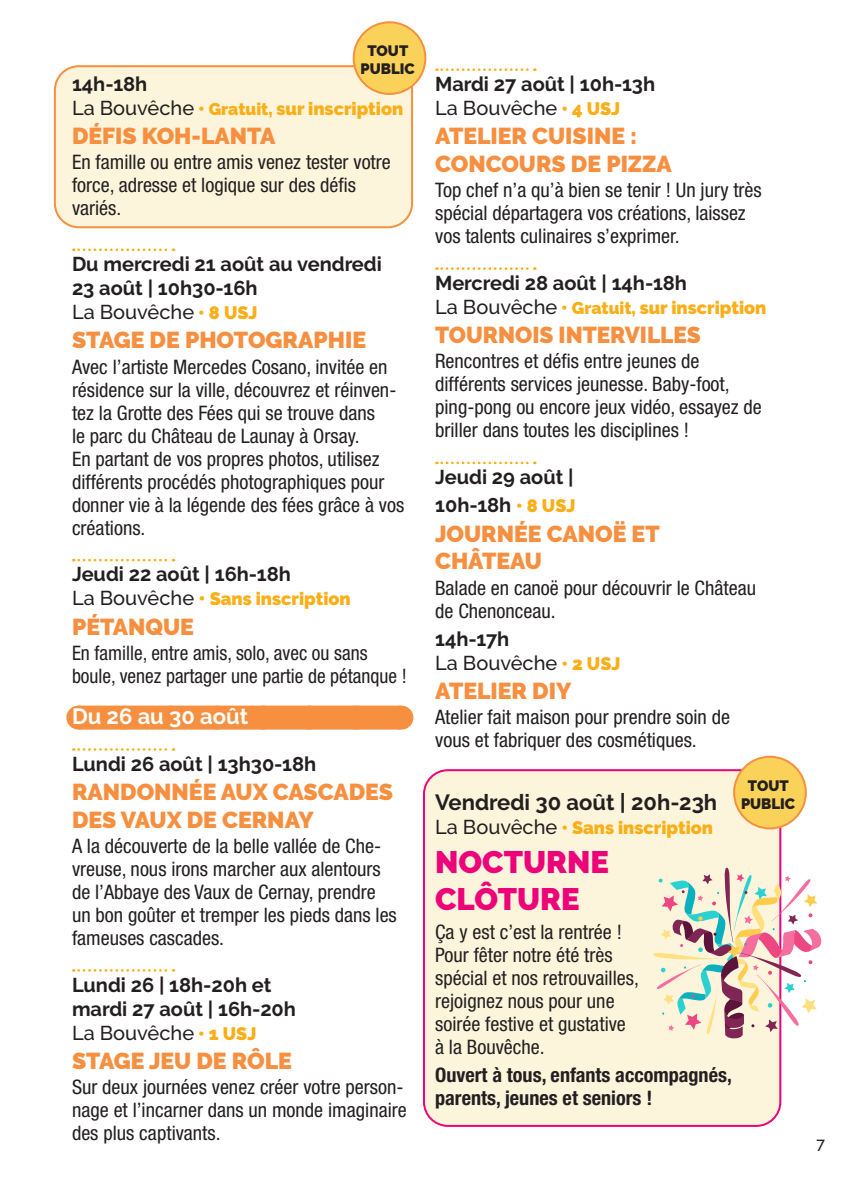
<style>
.page{position:relative;width:842px;height:1191px;background:#fff}
.page>*{position:absolute;margin:0;border:0;box-sizing:border-box;transform-origin:0 0}
.ACTIVITE_AOUT{font:900 31px/37.2px "Raleway";color:#ed027a}
.ACTIVITE_AOUT-2{font:900 23px/27.6px "Raleway";color:#f69040}
.DATE{font:700 22px "Raleway";color:#231f20}
.semaine_aout{font:700 22px "Raleway";color:#fff}
.TEXTE{font:condensed 20px/23px "Helvetica Neue LT Std";color:#231f20}
.DATE-2{font:700 20px/24px "Raleway";color:#231f20}
.LIEU_OK{font:500 20px "Raleway";color:#231f20}
.TEXTE-2{font:700 condensed 20px/23px "Helvetica Neue LT Std";color:#231f20}
.HORAIRE{font:700 20px "Raleway";color:#231f20}
.LIEU_OK-2{font:900 18px "Raleway";color:#faaf18}
.t1{font:500 16px "Raleway";color:#231f20}
.t2{font:900 15px "Raleway";color:#231f20}
.s1{font-weight:500;font-size:20px;color:#231f20}
.s2{font-size:17px}
.s3{font-weight:900;font-size:18px;color:#faaf18}
.s4{font-size:19px}
</style>
<div class="page">
<div style="left:424px;top:770px;width:356px;height:355px;background:#fdf5db;border-radius:24px"></div>
<div style="left:423px;top:769px;width:358px;height:357px;border:2px solid #ed027a;border-radius:24px"></div>
<div style="left:55px;top:66px;width:357px;height:161px;background:#fdf5db;border-radius:24px"></div>
<div style="left:54px;top:65px;width:359px;height:163px;border:2px solid #f69040;border-radius:24px"></div>
<svg style="left:73px;top:248px;width:101px;height:3px"></svg>
<svg style="left:73px;top:559px;width:101px;height:2px"></svg>
<div style="left:78px;top:705px;width:322px;height:24px;background:#f69040"></div>
<svg style="left:124px;top:705px;width:253px;height:1px"></svg>
<svg style="left:400px;top:705px;width:1px;height:24px"></svg>
<svg style="left:73px;top:748px;width:101px;height:3px"></svg>
<svg style="left:73px;top:969px;width:101px;height:2px"></svg>
<svg style="left:436px;top:68px;width:99px;height:3px"></svg>
<svg style="left:436px;top:267px;width:99px;height:3px"></svg>
<svg style="left:436px;top:461px;width:99px;height:3px"></svg>
<div style="left:354px;top:22px;width:71px;height:72px;background:#fad259;border-radius:50%"></div>
<div style="left:353px;top:21px;width:73px;height:74px;border:2px solid #f69040;border-radius:50%"></div>
<div style="left:734px;top:756px;width:72px;height:72px;background:#fad259;border-radius:50%"></div>
<div style="left:733px;top:755px;width:74px;height:74px;border:2px solid #f69040;border-radius:50%"></div>
<svg style="left:653px;top:867px;width:169px;height:171px"></svg>
<p class="t2" style="left:367px;top:42px;width:42px">TOUT</p>
<p class="t2" style="left:361px;top:60px;width:56px">PUBLIC</p>
<p class="DATE-2" style="left:72px;top:72px;width:77px">14h-18h</p>
<p class="LIEU_OK-2" style="left:72px;top:98px;width:333px"><span class="s1">La Bouvêche</span> • <span class="s2">Gratuit,</span> sur inscription</p>
<p class="ACTIVITE_AOUT-2" style="left:72px;top:122px;width:205px">DÉFIS KOH-LANTA</p>
<p class="TEXTE" style="left:72px;top:151px;width:320px">En famille ou entre amis venez tester votre force, adresse et logique sur des défis variés.</p>
<p class="DATE-2" style="left:72px;top:252px;width:311px">Du mercredi 21 août au vendredi<br>23 août | 10h30-16h</p>
<p class="LIEU_OK" style="left:72px;top:300px;width:187px">La Bouvêche <span class="s3">• 8 USJ</span></p>
<p class="ACTIVITE_AOUT-2" style="left:72px;top:326px;width:296px">STAGE DE PHOTOGRAPHIE</p>
<p class="TEXTE" style="left:72px;top:355px;width:334px">Avec l’artiste Mercedes Cosano, invitée en résidence sur la ville, découvrez et réinven&shy;tez la Grotte des Fées qui se trouve dans<br>le parc du Château de Launay à Orsay.<br>En partant de vos propres photos, utilisez différents procédés photographiques pour donner vie à la légende des fées grâce à vos créations.</p>
<p class="DATE-2" style="left:72px;top:562px;width:220px">Jeudi 22 août | 16h-18h</p>
<p class="LIEU_OK-2" style="left:72px;top:588px;width:280px"><span class="s1">La Bouvêche</span> <span class="s4">•</span> Sans inscription</p>
<p class="ACTIVITE_AOUT-2" style="left:72px;top:613px;width:124px">PÉTANQUE</p>
<p class="TEXTE" style="left:72px;top:641px;width:336px">En famille, entre amis, solo, avec ou sans boule, venez partager une partie de pétanque !</p>
<p class="semaine_aout" style="left:72px;top:703px;width:178px">Du 26 au 30 août</p>
<p class="DATE-2" style="left:72px;top:751px;width:246px">Lundi 26 août | 13h30-18h</p>
<p class="ACTIVITE_AOUT-2" style="left:72px;top:778px;width:323px">RANDONNÉE AUX CASCADES<br>DES VAUX DE CERNAY</p>
<p class="TEXTE" style="left:72px;top:834px;width:326px">A la découverte de la belle vallée de Che&shy;vreuse, nous irons marcher aux alentours de l’Abbaye des Vaux de Cernay, prendre un bon goûter et tremper les pieds dans les fameuses cascades.</p>
<p class="DATE-2" style="left:72px;top:972px;width:225px">Lundi 26 | 18h-20h et mardi 27 août | 16h-20h</p>
<p class="LIEU_OK" style="left:72px;top:1021px;width:186px">La Bouvêche <span class="s3">• 1 USJ</span></p>
<p class="ACTIVITE_AOUT-2" style="left:72px;top:1047px;width:221px">STAGE JEU DE RÔLE</p>
<p class="TEXTE" style="left:72px;top:1075px;width:336px">Sur deux journées venez créer votre person&shy;nage et l’incarner dans un monde imaginaire des plus captivants.</p>
<p class="DATE-2" style="left:435px;top:72px;width:221px">Mardi 27 août | 10h-13h</p>
<p class="LIEU_OK" style="left:435px;top:96px;width:186px">La Bouvêche <span class="s3">• 4 USJ</span></p>
<p class="ACTIVITE_AOUT-2" style="left:435px;top:122px;width:238px">ATELIER CUISINE :<br>CONCOURS DE PIZZA</p>
<p class="TEXTE" style="left:435px;top:178px;width:328px">Top chef n’a qu’à bien se tenir ! Un jury très spécial départagera vos créations, laissez vos talents culinaires s’exprimer.</p>
<p class="DATE-2" style="left:435px;top:271px;width:253px">Mercredi 28 août | 14h-18h</p>
<p class="LIEU_OK-2" style="left:435px;top:297px;width:333px"><span class="s1">La Bouvêche</span> • <span class="s2">Gratuit,</span> sur inscription</p>
<p class="ACTIVITE_AOUT-2" style="left:435px;top:321px;width:267px">TOURNOIS INTERVILLES</p>
<p class="TEXTE" style="left:435px;top:350px;width:328px">Rencontres et défis entre jeunes de différents services jeunesse. Baby-foot, ping-pong ou encore jeux vidéo, essayez de briller dans toutes les disciplines !</p>
<p class="DATE-2" style="left:435px;top:465px;width:140px">Jeudi 29 août |</p>
<p class="HORAIRE" style="left:435px;top:494px;width:142px">10h-18h <span class="s3">• 8 USJ</span></p>
<p class="ACTIVITE_AOUT-2" style="left:435px;top:520px;width:226px">JOURNÉE CANOË ET<br>CHÂTEAU</p>
<p class="TEXTE" style="left:435px;top:576px;width:322px">Balade en canoë pour découvrir le Château de Chenonceau.</p>
<p class="HORAIRE" style="left:435px;top:627px;width:76px">14h-17h</p>
<p class="LIEU_OK" style="left:435px;top:651px;width:187px">La Bouvêche <span class="s3">• 2 USJ</span></p>
<p class="ACTIVITE_AOUT-2" style="left:435px;top:677px;width:138px">ATELIER DIY</p>
<p class="TEXTE" style="left:435px;top:705px;width:296px">Atelier fait maison pour prendre soin de vous et fabriquer des cosmétiques.</p>
<p class="DATE" style="left:435px;top:789px;width:284px">Vendredi 30 août | 20h-23h</p>
<p class="LIEU_OK-2" style="left:435px;top:817px;width:279px"><span class="s1">La Bouvêche</span> • Sans inscription</p>
<p class="ACTIVITE_AOUT" style="left:435px;top:843px;width:175px">NOCTURNE<br>CLÔTURE</p>
<p class="TEXTE" style="left:435px;top:920px;width:205px">Ça y est c’est la rentrée !<br>Pour fêter notre été très spécial et nos retrouvailles, rejoignez nous pour une soirée festive et gustative à la Bouvêche.</p>
<p class="TEXTE-2" style="left:435px;top:1063px;width:298px">Ouvert à tous, enfants accompagnés, parents, jeunes et seniors !</p>
<p class="t2" style="left:748px;top:776px;width:42px">TOUT</p>
<p class="t2" style="left:741px;top:794px;width:56px">PUBLIC</p>
<p class="t1" style="left:816px;top:1134px;width:10px">7</p>
</div>
